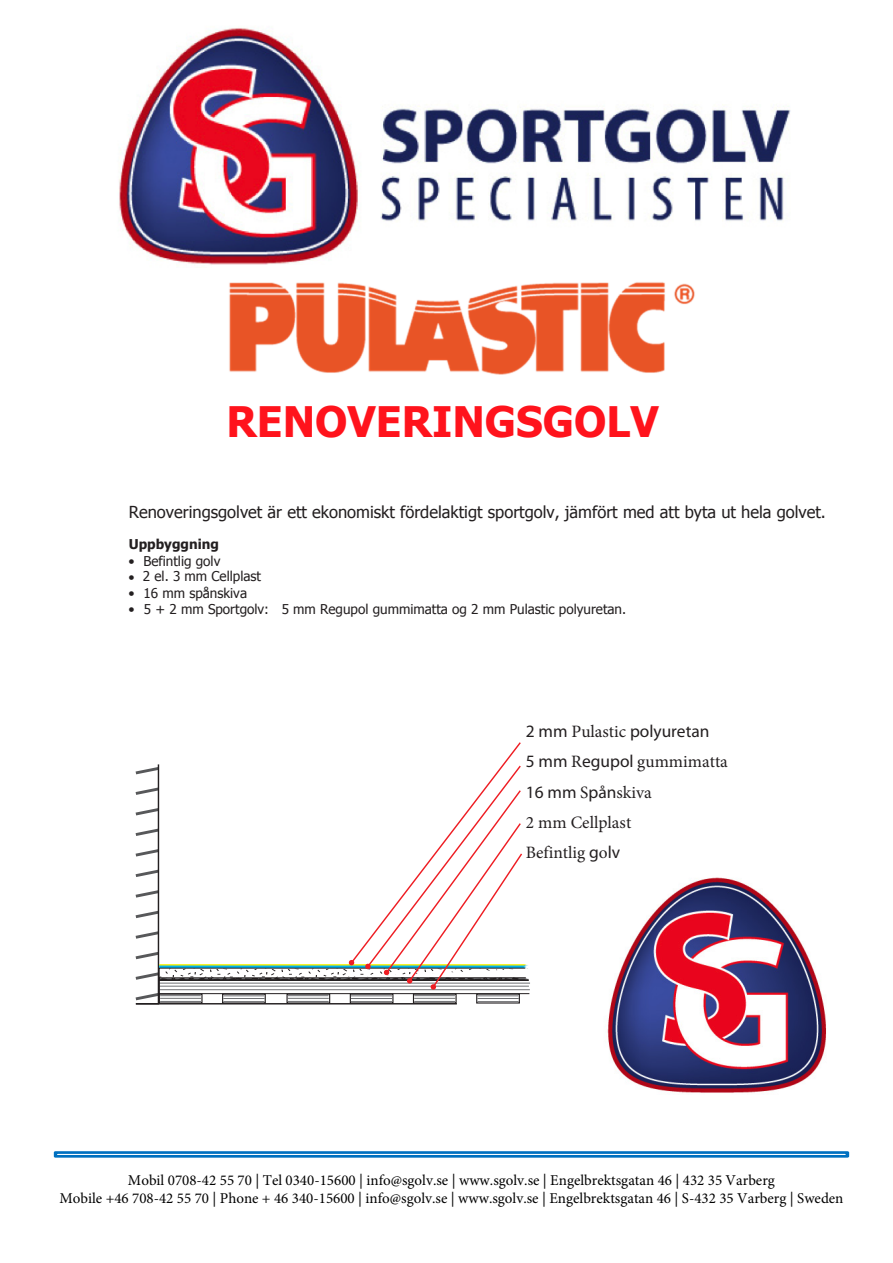
<style>
.page{position:relative;width:893px;height:1263px;background:#fff}
.page>*{position:absolute;margin:0;border:0;box-sizing:border-box;transform-origin:0 0}
.t1{font:700 42px "Tahoma";color:#ff131c}
.t2{font:17.4px/30.5px "Minion Pro";color:#231f20}
.t3{font:17.4px "Myriad";color:#231f20}
.t4{font:16.5px "Tahoma";color:#231f20}
.t5{font:15px/18px "Minion Pro";color:#000;text-align:center}
.t6{font:13.5px "Tahoma";color:#231f20}
.t7{font:700 13.5px "Tahoma";color:#231f20}
.s1{font-style:inherit}
.s2{font-family:"Minion Pro"}
.s3{font-family:"Myriad"}
</style>
<div class="page">
<svg style="left:135px;top:742px;width:395px;height:262px"></svg>
<img style="left:119px;top:28px;width:672px;height:237px">
<img style="left:229px;top:282px;width:466px;height:93px">
<img style="left:607px;top:877px;width:219px;height:216px">
<svg style="left:54px;top:1151px;width:795px;height:7px;background:#3b91ce"></svg>
<h1 class="t1" style="left:226px;top:392px;width:434px">RENOVERINGSG<span class="s1">O</span>LV</h1>
<p class="t4" style="left:129px;top:501px;width:699px">Renoveringsgolvet är ett ekonomiskt fördelaktigt sportgolv, jämfört med att byta ut hela golvet.</p>
<p class="t7" style="left:129px;top:534px;width:92px"><span class="s1">Up</span>pby<span class="s1">g</span>gning</p>
<p class="t6" style="left:129px;top:552px;width:93px">• Befintlig golv</p>
<p class="t6" style="left:129px;top:567px;width:134px">• 2 el. 3 mm Cellplast</p>
<p class="t6" style="left:129px;top:584px;width:120px">• 16 mm spånskiva</p>
<p class="t6" style="left:129px;top:600px;width:499px">• 5 + 2 mm Sportgolv: 5 mm Regupol gummimatta og 2 mm Pulastic polyuretan.</p>
<p class="t3" style="left:526px;top:722px;width:185px">2 mm <span class="s2">Pulastic</span> polyuretan</p>
<p class="t2" style="left:526px;top:746px;width:203px"><span class="s3">5 mm</span> R<span class="s3">egupol</span> gummimatta</p>
<p class="t3" style="left:526px;top:783px;width:127px">16 mm <span class="s2">S</span>pån<span class="s2">skiva</span></p>
<p class="t2" style="left:526px;top:807px;width:107px">2 mm Cellplast<br>Befintlig <span class="s3">g</span>o<span class="s3">lv</span></p>
<p class="t5" style="left:59px;top:1171px;width:786px">Mobil 0708-42 55 70 | Tel 0340-15600 | info@sgolv.se | www.sgolv.se | Engelbrektsgatan 46 | 432 35 Varberg<br>Mobile +46 708-42 55 70 | Phone + 46 340-15600 | info@sgolv.se | www.sgolv.se | Engelbrektsgatan 46 | S-432 35 Varberg | Sweden</p>
</div>
